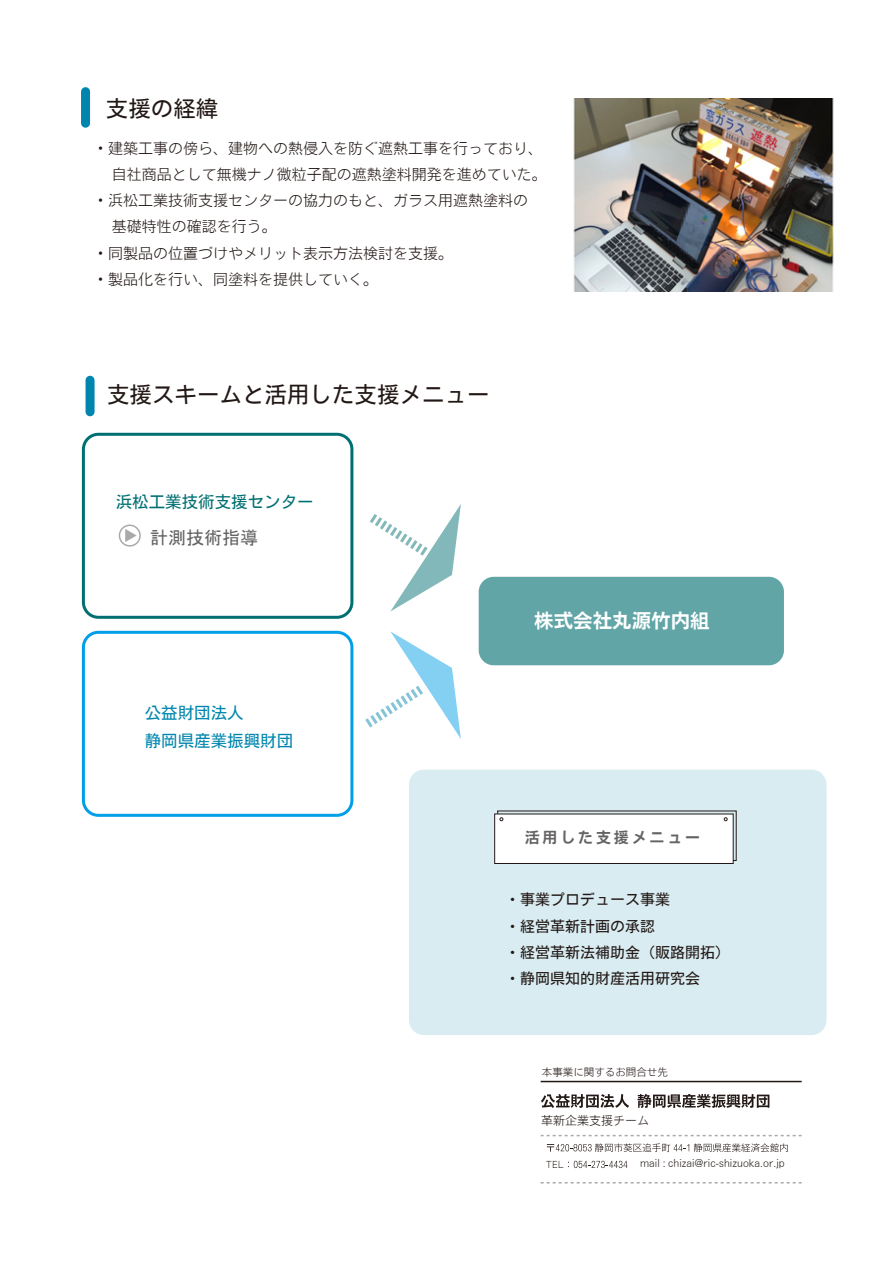
<style>
.page{position:relative;width:893px;height:1263px;background:#fff}
.page>*{position:absolute;margin:0;border:0;box-sizing:border-box;transform-origin:0 0}
.t1{font:22.5px "Motoya Cedar W3 90 msp RKSJ H";color:#221815}
.t2{font:19.5px "Motoya Cedar W5 90 msp RKSJ H";color:#fff}
.t3{font:18px "MS Gothic";color:#656363}
.t4{font:16.5px/28.8px "Motoya Cedar W3 90 msp RKSJ H";color:#0086ae}
.t5{font:16.5px "Motoya Cedar W3 90 msp RKSJ H";color:#006f72}
.t6{font:15px/26.2px "Motoya Cedar W2 90 msp RKSJ H";color:#221815}
.t7{font:15px/26.2px "Motoya Cedar W3 90 msp RKSJ H";color:#221815}
.t8{font:15px "Motoya Cedar W5 90 msp RKSJ H";letter-spacing:.19em;color:#656363}
.t9{font:12px "Motoya Cedar W2 90 msp RKSJ H";color:#221815}
.t10{font:10.5px "Motoya Cedar W2 90 msp RKSJ H";color:#221815}
</style>
<div class="page">
<div style="left:409px;top:769px;width:417px;height:266px;background:#d9ecf2;border-radius:15px"></div>
<div style="left:82px;top:433px;width:271px;height:186px;border:3px solid #006f72;border-radius:15px"></div>
<div style="left:82px;top:631px;width:271px;height:186px;border:3px solid #009fe8;border-radius:15px"></div>
<div style="left:495px;top:814px;width:238px;height:49px;background:#fff"></div>
<div style="left:494px;top:814px;width:239px;height:50px;border:1px solid #221815"></div>
<div style="left:479px;top:577px;width:305px;height:88px;background:#61a5a7;border-radius:15px"></div>
<div style="left:86px;top:376px;width:9px;height:40px;background:#0086ae;border-radius:4px"></div>
<div style="left:81px;top:87px;width:9px;height:41px;background:#0086ae;border-radius:4px"></div>
<svg style="left:365px;top:631px;width:96px;height:108px"></svg>
<svg style="left:370px;top:504px;width:91px;height:107px"></svg>
<hr style="left:541px;top:1081px;width:261px;height:1px;background:#221815">
<svg style="left:541px;top:1135px;width:261px;height:1px"></svg>
<svg style="left:541px;top:1182px;width:261px;height:1px"></svg>
<svg style="left:541px;top:1094px;width:88px;height:14px"></svg>
<svg style="left:637px;top:1094px;width:132px;height:14px"></svg>
<svg style="left:547px;top:1143px;width:241px;height:9px"></svg>
<svg style="left:546px;top:1161px;width:81px;height:7px"></svg>
<svg style="left:125px;top:529px;width:12px;height:13px"></svg>
<div style="left:119px;top:524px;width:22px;height:23px;border:2px solid #656363;border-radius:50%"></div>
<img style="left:573px;top:99px;width:261px;height:193px">
<h1 class="t1" style="left:106px;top:97px;width:114px">支援の経緯</h1>
<p class="t6" style="left:93px;top:135px;width:455px">・建築工事の傍ら、建物への熱侵入を防ぐ遮熱工事を行っており、　自社商品として無機ナノ微粒子配の遮熱塗料開発を進めていた。・浜松工業技術支援センターの協力のもと、ガラス用遮熱塗料の　基礎特性の確認を行う。<br>・同製品の位置づけやメリット表示方法検討を支援｡<br>・製品化を行い、同塗料を提供していく。</p>
<h1 class="t1" style="left:107px;top:383px;width:384px">支援スキームと活用した支援メニュー</h1>
<p class="t5" style="left:116px;top:494px;width:199px">浜松工業技術支援センター</p>
<p class="t3" style="left:150px;top:528px;width:109px">計測技術指導</p>
<p class="t4" style="left:145px;top:698px;width:150px">公益財団法人<br>静岡県産業振興財団</p>
<h2 class="t2" style="left:534px;top:611px;width:177px">株式会社丸源竹内組</h2>
<p class="t8" style="left:525px;top:829px;width:177px">活用した支援メニュー</p>
<p class="t7" style="left:505px;top:886px;width:226px">・事業プロデュース事業<br>・経営革新計画の承認<br>・経営革新法補助金（販路開拓）・静岡県知的財産活用研究会</p>
<p class="t10" style="left:542px;top:1066px;width:127px">本事業に関するお問合せ先</p>
<p class="t9" style="left:541px;top:1115px;width:109px">革新企業支援チーム</p>
<p class="t10" style="left:640px;top:1158px;width:146px">mail : chizai@ric-shizuoka.or.jp</p>
</div>
